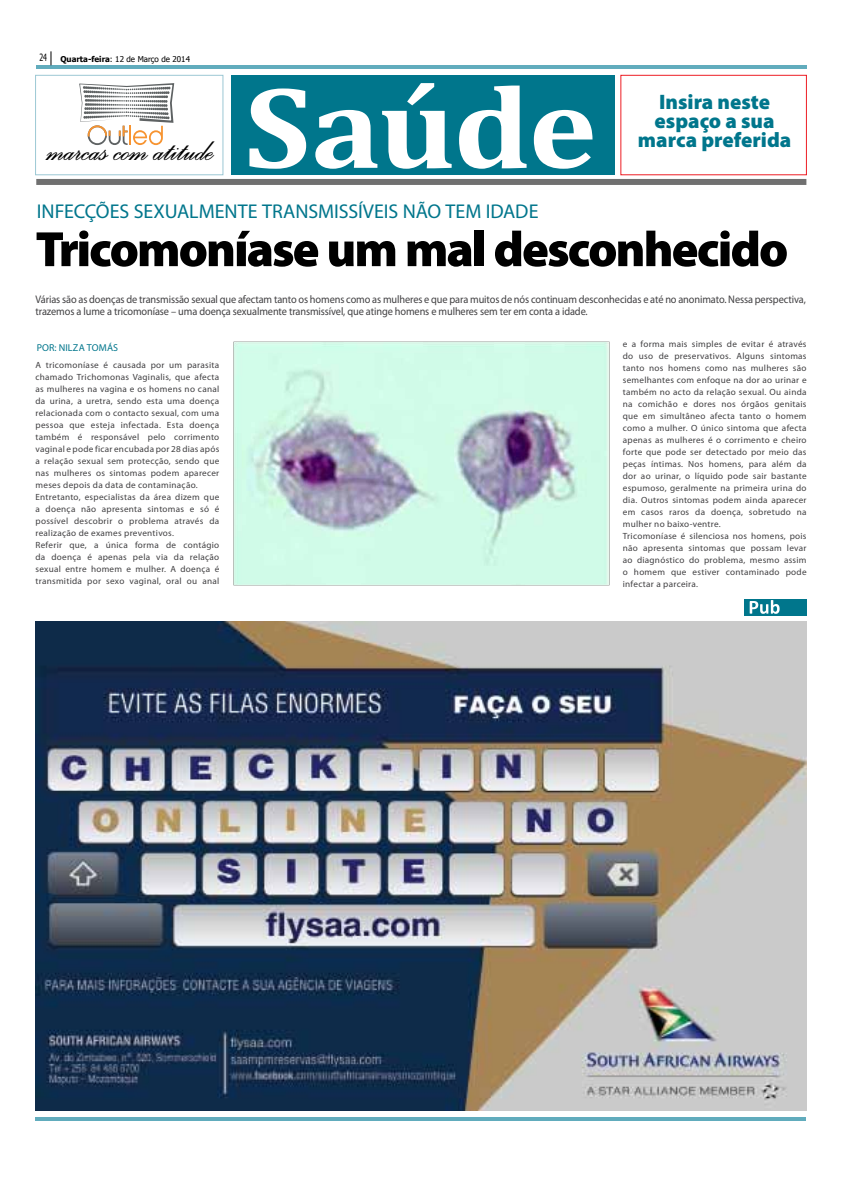
<style>
.page{position:relative;width:842px;height:1191px;background:#fff}
.page>*{position:absolute;margin:0;border:0;box-sizing:border-box;transform-origin:0 0}
.t1{font:900 50px "Myriad Pro";letter-spacing:-.04em;color:#000}
.t2{font:600 42.9px "Palace Script MT Std";color:#000;scale:.9 1}
.t3{font:900 21px/19px "Myriad Pro";color:#00768c;text-align:center}
.t4{font:20px "Myriad Pro";letter-spacing:-.005em;color:#00768c}
.t5{font:11px/12px "Myriad Pro";letter-spacing:-.01em;color:#414042;scale:.94 1}
.t6{font:10px "Myriad Pro";letter-spacing:.015em;color:#00768c}
.t7{font:10px "Tahoma";color:#000;scale:.7 1}
.t8{font:9px/12px "Myriad Pro";letter-spacing:.03em;color:#414042}
.t9{font:8px "Tahoma";color:#000}
.s1{font-weight:700}
</style>
<div class="page">
<hr style="left:36px;top:65px;width:770px;height:4px;background:#61acbd">
<svg style="left:50px;top:51px;width:1px;height:14px"></svg>
<hr style="left:36px;top:1117px;width:770px;height:4px;background:#61acbd">
<div style="left:36px;top:179px;width:770px;height:6px;background:#707070"></div>
<div style="left:620px;top:75px;width:187px;height:100px;border:1px solid #ed1d24"></div>
<div style="left:35px;top:75px;width:188px;height:100px;border:1px solid #9cc8d4"></div>
<div style="left:231px;top:75px;width:384px;height:100px;background:#00768c"></div>
<svg style="left:249px;top:83px;width:343px;height:86px"></svg>
<div style="left:744px;top:599px;width:62px;height:16px;background:#00768c"></div>
<svg style="left:750px;top:600px;width:30px;height:14px"></svg>
<svg style="left:79px;top:83px;width:95px;height:62px"></svg>
<hr style="left:36px;top:599px;width:770px;height:1px;background:#000">
<img style="left:36px;top:621px;width:770px;height:489px">
<img style="left:233px;top:341px;width:376px;height:244px">
<p class="t7" style="left:39px;top:50px;width:12px">24</p>
<p class="t9" style="left:60px;top:53px;width:131px"><span class="s1">Quarta-feira</span>: 12 de Março de 2014</p>
<h2 class="t2" style="left:47px;top:128px;width:187px">marcas com atitude</h2>
<h3 class="t4" style="left:37px;top:199px;width:503px">INFECÇÕES SEXUALMENTE TRANSMISSÍVEIS NÃO TEM IDADE</h3>
<h3 class="t3" style="left:638px;top:91px;width:155px">Insira neste espaço a sua marca preferida</h3>
<h1 class="t1" style="left:36px;top:216px;width:754px">Tricomoníase um mal desconhecido</h1>
<p class="t5" style="left:36px;top:294px;width:821px">Várias são as doenças de transmissão sexual que afectam tanto os homens como as mulheres e que para muitos de nós continuam desconhecidas e até no anonimato. Nessa perspectiva, trazemos a lume a tricomoníase – uma doença sexualmente transmissível, que atinge homens e mulheres sem ter em conta a idade.</p>
<p class="t6" style="left:37px;top:341px;width:83px">POR: NILZA TOMÁS</p>
<p class="t8" style="left:36px;top:359px;width:185px">A tricomoníase é causada por um parasita chamado Trichomonas Vaginalis, que afecta as mulheres na vagina e os homens no canal da urina, a uretra, sendo esta uma doença relacionada com o contacto sexual, com uma pessoa que esteja infectada. Esta doença também é responsável pelo corrimento vaginal e pode ficar encubada por 28 dias após a relação sexual sem protecção, sendo que nas mulheres os sintomas podem aparecer meses depois da data de contaminação.<br>Entretanto, especialistas da área dizem que a doença não apresenta sintomas e só é possível descobrir o problema através da realização de exames preventivos.<br>Referir que, a única forma de contágio da doença é apenas pela via da relação sexual entre homem e mulher. A doença é transmitida por sexo vaginal, oral ou anal</p>
<p class="t8" style="left:623px;top:338px;width:185px">e a forma mais simples de evitar é através do uso de preservativos. Alguns sintomas tanto nos homens como nas mulheres são semelhantes com enfoque na dor ao urinar e também no acto da relação sexual. Ou ainda na comichão e dores nos órgãos genitais que em simultâneo afecta tanto o homem como a mulher. O único sintoma que afecta apenas as mulheres é o corrimento e cheiro forte que pode ser detectado por meio das peças íntimas. Nos homens, para além da dor ao urinar, o líquido pode sair bastante espumoso, geralmente na primeira urina do dia. Outros sintomas podem ainda aparecer em casos raros da doença, sobretudo na mulher no baixo-ventre.<br>Tricomoníase é silenciosa nos homens, pois não apresenta sintomas que possam levar ao diagnóstico do problema, mesmo assim o homem que estiver contaminado pode infectar a parceira.</p>
</div>
